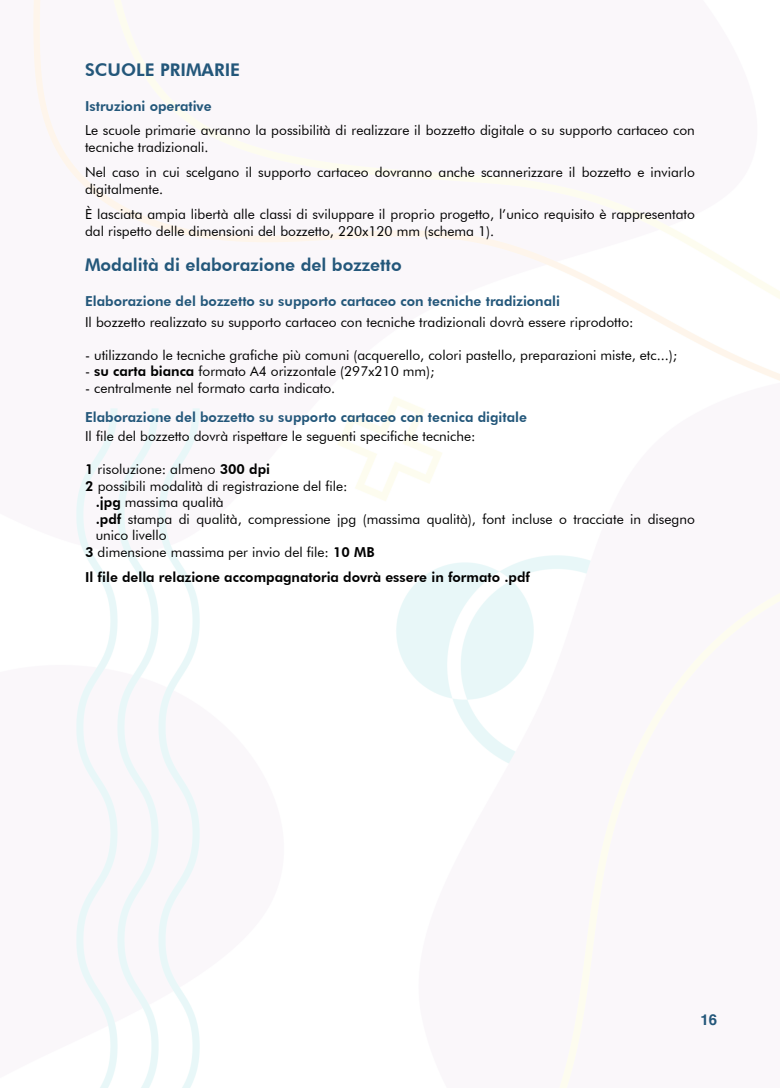
<style>
.page{position:relative;width:780px;height:1088px;background:#fff}
.page>*{position:absolute;margin:0;border:0;box-sizing:border-box;transform-origin:0 0}
.t1{font:800 17.5px "Futura BT";color:#23577a}
.t2{font:700 15px "Helvetica";color:#23577a}
.t3{font:13.75px/16.5px "Futura BT";color:#000}
.t4{font:800 13.75px "Futura BT";color:#23577a}
.t5{font:800 13.75px "Futura BT";color:#000}
.s1{font-weight:800}
</style>
<div class="page">
<img style="left:33px;top:0;width:747px;height:1088px">
<p class="t1" style="left:85px;top:59px;width:157px">SCUOLE PRIMARIE</p>
<p class="t4" style="left:85px;top:98px;width:128px">Istruzioni operative</p>
<p class="t3" style="left:85px;top:122px;width:611px">Le scuole primarie avranno la possibilità di realizzare il bozzetto digitale o su supporto cartaceo con tecniche tradizionali.</p>
<p class="t3" style="left:85px;top:164px;width:611px">Nel caso in cui scelgano il supporto cartaceo dovranno anche scannerizzare il bozzetto e inviarlo digitalmente.</p>
<p class="t3" style="left:85px;top:206px;width:611px">È lasciata ampia libertà alle classi di sviluppare il proprio progetto, l’unico requisito è rappresentato dal rispetto delle dimensioni del bozzetto, 220x120 mm (schema 1).</p>
<p class="t1" style="left:85px;top:254px;width:318px">Modalità di elaborazione del bozzetto</p>
<p class="t4" style="left:85px;top:292px;width:476px">Elaborazione del bozzetto su supporto cartaceo con tecniche tradizionali</p>
<p class="t3" style="left:85px;top:314px;width:550px">Il bozzetto realizzato su supporto cartaceo con tecniche tradizionali dovrà essere riprodotto:</p>
<p class="t3" style="left:85px;top:347px;width:593px">- utilizzando le tecniche grafiche più comuni (acquerello, colori pastello, preparazioni miste, etc...);</p>
<p class="t3" style="left:85px;top:363px;width:351px">- <span class="s1">su carta bianca</span> formato A4 orizzontale (297x210 mm);</p>
<p class="t3" style="left:85px;top:380px;width:252px">- centralmente nel formato carta indicato.</p>
<p class="t3" style="left:85px;top:428px;width:392px">Il file del bozzetto dovrà rispettare le seguenti specifiche tecniche:</p>
<p class="t3" style="left:85px;top:461px;width:186px"><span class="s1">1</span> risoluzione: almeno <span class="s1">300 dpi</span></p>
<p class="t3" style="left:85px;top:477px;width:264px"><span class="s1">2</span> possibili modalità di registrazione del file:</p>
<p class="t3" style="left:96px;top:494px;width:129px"><span class="s1">.jpg</span> massima qualità</p>
<p class="t3" style="left:96px;top:510px;width:600px"><span class="s1">.pdf</span> stampa di qualità, compressione jpg (massima qualità), font incluse o tracciate in disegno</p>
<p class="t3" style="left:96px;top:527px;width:72px">unico livello</p>
<p class="t3" style="left:85px;top:543px;width:291px"><span class="s1">3</span> dimensione massima per invio del file: <span class="s1">10 MB</span></p>
<p class="t5" style="left:85px;top:569px;width:446px">Il file della relazione accompagnatoria dovrà essere in formato .pdf</p>
<p class="t4" style="left:85px;top:408px;width:443px">Elaborazione del bozzetto su supporto cartaceo con tecnica digitale</p>
<p class="t2" style="left:700px;top:1007px;width:18px">16</p>
</div>
